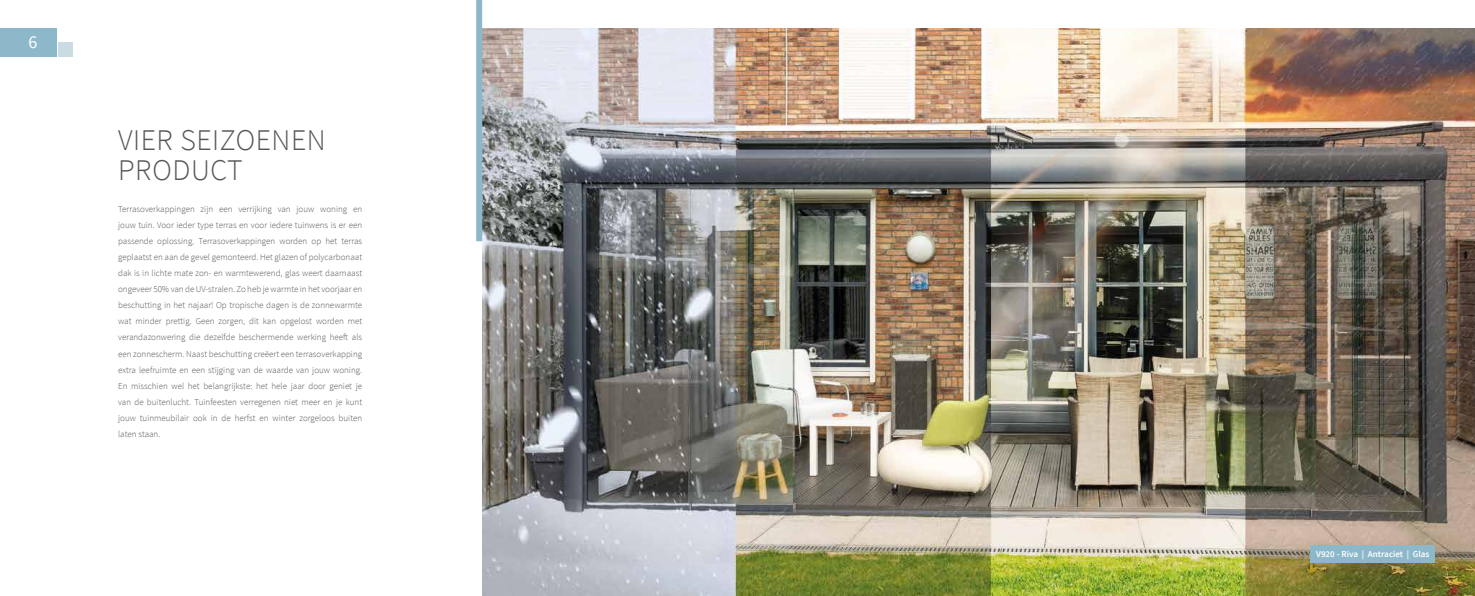
<style>
.page{position:relative;width:1475px;height:596px;background:#fff}
.page>*{position:absolute;margin:0;border:0;box-sizing:border-box;transform-origin:0 0}
.t1{font:300 30px/30px "Source Sans Pro";letter-spacing:.02em;color:#575756}
.t2{font:18px "Source Sans Pro";color:#fff}
.t3{font:300 9px/16px "Source Sans Pro";color:#575756;text-align:justify}
.t4{font:600 9px "Source Sans Pro";color:#fff}
</style>
<div class="page">
<div style="left:0;top:28px;width:57px;height:29px;background:#8db8c9"></div>
<div style="left:59px;top:43px;width:14px;height:14px;background:#cadbe4"></div>
<img style="left:482px;top:28px;width:992px;height:567px">
<div style="left:476px;top:0;width:6px;height:241px;background:#8db8c9"></div>
<div style="left:1310px;top:544px;width:124px;height:17px;background:#8db8c9"></div>
<h2 class="t2" style="left:28px;top:31px;width:10px">6</h2>
<h1 class="t1" style="left:118px;top:125px;width:209px">VIER SEIZOENEN<br>PRODUCT</h1>
<p class="t3" style="left:118px;top:201px;width:245px">Terrasoverkappingen zijn een verrijking van jouw woning en jouw tuin. Voor ieder type terras en voor iedere tuinwens is er een passende oplossing. Terrasoverkappingen worden op het terras geplaatst en aan de gevel gemonteerd. Het glazen of polycarbonaat dak is in lichte mate zon- en warmtewerend, glas weert daarnaast ongeveer 50% van de UV-stralen. Zo heb je warmte in het voorjaar en beschutting in het najaar! Op tropische dagen is de zonnewarmte wat minder prettig. Geen zorgen, dit kan opgelost worden met verandazonwering die dezelfde beschermende werking heeft als een zonnescherm. Naast beschutting creëert een terrasoverkapping extra leefruimte en een stijging van de waarde van jouw woning.<br>En misschien wel het belangrijkste: het hele jaar door geniet je van de buitenlucht. Tuinfeesten verregenen niet meer en je kunt jouw tuinmeubilair ook in de herfst en winter zorgeloos buiten laten staan.</p>
<p class="t4" style="left:1315px;top:548px;width:115px">V920 - Riva | Antraciet | Glas</p>
</div>
